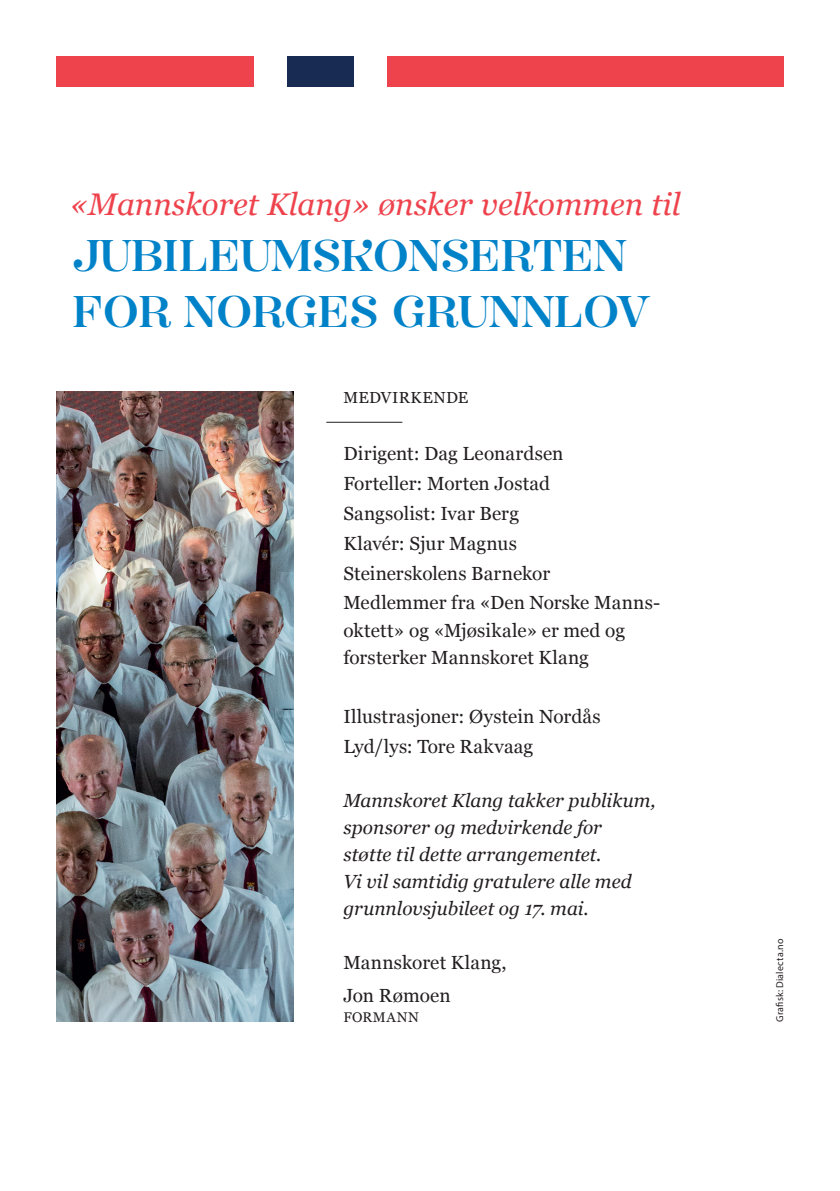
<style>
.page{position:relative;width:840px;height:1191px;background:#fff}
.page>*{position:absolute;margin:0;border:0;box-sizing:border-box;transform-origin:0 0}
.t1{font:39px/56px "Hera Display Stortinget";letter-spacing:-.015em;color:#0082c8}
.t2{font:italic 31.2px "Georgia";color:#ee434d}
.t3{font:19px/29.8px "Georgia";letter-spacing:.005em;color:#231f20}
.t4{font:italic 19px/27px "Georgia";color:#231f20}
.t5{font:16px "Georgia";letter-spacing:.02em;color:#231f20}
.t6{font:14px "Georgia";letter-spacing:.045em;color:#231f20}
.t7{font:10px "Myriad Pro";letter-spacing:.02em;color:#231f20}
</style>
<div class="page">
<div style="left:57px;top:57px;width:33px;height:30px;background:#ee434d"></div>
<div style="left:387px;top:57px;width:33px;height:30px;background:#ee434d"></div>
<div style="left:584px;top:57px;width:33px;height:30px;background:#ee434d"></div>
<div style="left:156px;top:57px;width:33px;height:30px;background:#ee434d"></div>
<div style="left:485px;top:57px;width:33px;height:30px;background:#ee434d"></div>
<div style="left:683px;top:57px;width:33px;height:30px;background:#ee434d"></div>
<div style="left:90px;top:57px;width:33px;height:30px;background:#ee434d"></div>
<div style="left:420px;top:57px;width:33px;height:30px;background:#ee434d"></div>
<div style="left:617px;top:57px;width:33px;height:30px;background:#ee434d"></div>
<div style="left:189px;top:57px;width:33px;height:30px;background:#ee434d"></div>
<div style="left:518px;top:57px;width:33px;height:30px;background:#ee434d"></div>
<div style="left:716px;top:57px;width:33px;height:30px;background:#ee434d"></div>
<div style="left:123px;top:57px;width:33px;height:30px;background:#ee434d"></div>
<div style="left:453px;top:57px;width:32px;height:30px;background:#ee434d"></div>
<div style="left:650px;top:57px;width:33px;height:30px;background:#ee434d"></div>
<div style="left:222px;top:57px;width:33px;height:30px;background:#ee434d"></div>
<div style="left:551px;top:57px;width:33px;height:30px;background:#ee434d"></div>
<div style="left:749px;top:57px;width:33px;height:30px;background:#ee434d"></div>
<div style="left:288px;top:57px;width:33px;height:30px;background:#172b53"></div>
<div style="left:321px;top:57px;width:33px;height:30px;background:#172b53"></div>
<hr style="left:326px;top:422px;width:76px;height:1px;background:#231f20">
<img style="left:57px;top:391px;width:236px;height:630px">
<h2 class="t2" style="left:70px;top:181px;width:612px">«Mannskoret Klang» ønsker velkommen til</h2>
<h1 class="t1" style="left:73px;top:230px;width:578px">JUBILEUMSKONSERTEN<br>FOR NORGES GRUNNLOV</h1>
<p class="t5" style="left:343px;top:386px;width:126px">MEDVIRKENDE</p>
<p class="t3" style="left:343px;top:438px;width:318px">Dirigent: Dag Leonardsen<br>Forteller: Morten Jostad<br>Sangsolist: Ivar Berg<br>Klavér: Sjur Magnus<br>Steinerskolens Barnekor<br>Medlemmer fra «Den Norske Manns-</p>
<p class="t3" style="left:343px;top:615px;width:283px;line-height:27px">oktett» og «Mjøsikale» er med og forsterker Mannskoret Klang</p>
<p class="t3" style="left:343px;top:701px;width:259px">Illustrasjoner: Øystein Nordås<br>Lyd/lys: Tore Rakvaag</p>
<p class="t4" style="left:343px;top:786px;width:313px">Mannskoret Klang takker publikum, sponsorer og medvirkende for<br>støtte til dette arrangementet.<br>Vi vil samtidig gratulere alle med grunnlovsjubileet og 17. mai.</p>
<p class="t3" style="left:343px;top:945px;width:164px;line-height:32.6px">Mannskoret Klang,<br>Jon Rømoen</p>
<p class="t6" style="left:343px;top:1006px;width:77px">FORMANN</p>
<p class="t7" style="left:773px;top:1021px;width:84px;rotate:-90deg">Grafisk: Dialecta.no</p>
</div>
